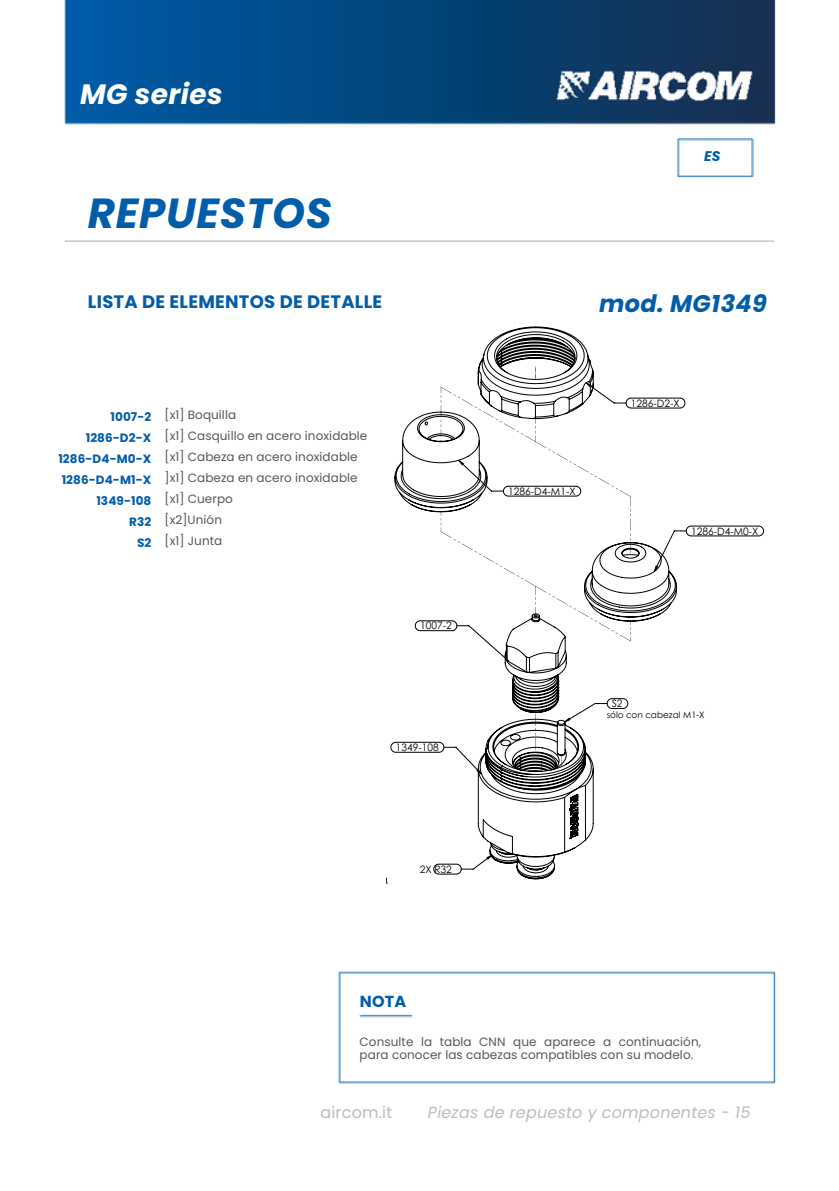
<style>
.page{position:relative;width:839px;height:1191px;background:#fff}
.page>*{position:absolute;margin:0;border:0;box-sizing:border-box;transform-origin:0 0}
.t1{font:italic 700 42px "Poppins";letter-spacing:.015em;color:#005da9}
.t2{font:italic 700 28px "Poppins";letter-spacing:.015em;color:#fff}
.t3{font:italic 700 24px "Poppins";letter-spacing:.015em;color:#005da9}
.t4{font:700 18px "Poppins";letter-spacing:.015em;color:#005da9}
.t5{font:italic 16px "Poppins";letter-spacing:.015em;color:#bcbcbc}
.t6{font:16px "Poppins";letter-spacing:.01em;color:#bcbcbc}
.t7{font:700 16px "Poppins";color:#005da9}
.t8{font:italic 700 14px "Poppins";color:#005da9}
.t9{font:12px/21px "Poppins";letter-spacing:.005em;color:#575756}
.t10{font:700 12px/21px "Poppins";letter-spacing:.01em;color:#005ca9;text-align:right}
.t11{font:12px "Poppins";letter-spacing:.005em;color:#575656}
.t12{font:10.2px "Century Gothic";color:#000}
.t13{font:9px "Century Gothic";color:#000}
</style>
<div class="page">
<img style="left:338px;top:971px;width:438px;height:113px">
<img style="left:64px;top:0;width:712px;height:178px">
<hr style="left:416px;top:1029px;width:86px;height:1px;background:#000">
<hr style="left:779px;top:322px;width:1px;height:561px;background:#000">
<hr style="left:386px;top:1082px;width:382px;height:1px;background:#000">
<hr style="left:386px;top:322px;width:1px;height:561px;background:#000">
<hr style="left:386px;top:322px;width:382px;height:1px;background:#000">
<hr style="left:788px;top:322px;width:1px;height:561px;background:#000">
<hr style="left:386px;top:1092px;width:382px;height:1px;background:#000">
<hr style="left:416px;top:1073px;width:352px;height:1px;background:#000">
<hr style="left:416px;top:1006px;width:352px;height:1px;background:#000">
<hr style="left:502px;top:1029px;width:266px;height:1px;background:#000">
<hr style="left:502px;top:1061px;width:124px;height:1px;background:#000">
<hr style="left:416px;top:987px;width:352px;height:1px;background:#000">
<svg style="left:394px;top:327px;width:283px;height:552px"></svg>
<svg style="left:535px;top:713px;width:1px;height:37px"></svg>
<svg style="left:561px;top:755px;width:1px;height:12px"></svg>
<svg style="left:441px;top:387px;width:190px;height:254px"></svg>
<svg style="left:535px;top:366px;width:1px;height:14px"></svg>
<svg style="left:386px;top:820px;width:2px;height:63px"></svg>
<h1 class="t2" style="left:80px;top:75px;width:144px">MG series</h1>
<h4 class="t1" style="left:88px;top:184px;width:245px">REPUESTOS</h4>
<p class="t8" style="left:704px;top:146px;width:18px">ES</p>
<h3 class="t4" style="left:88px;top:289px;width:296px">LISTA DE ELEMENTOS DE DETALLE</h3>
<p class="t3" style="left:599px;top:286px;width:169px">mod. MG1349</p>
<p class="t10" style="left:110px;top:406px;width:42px">1007-2</p>
<p class="t10" style="left:58px;top:427px;width:94px">1286-D2-X<br>1286-D4-M0-X<br>1286-D4-M1-X<br>1349-108</p>
<p class="t10" style="left:129px;top:511px;width:24px">R32</p>
<p class="t10" style="left:137px;top:532px;width:16px">S2</p>
<p class="t11" style="left:164px;top:407px;width:73px">[x1] Boquilla</p>
<p class="t9" style="left:164px;top:426px;width:204px">[x1] Casquillo en acero inoxidable [x1] Cabeza en acero inoxidable ]x1] Cabeza en acero inoxidable [x1] Cuerpo</p>
<p class="t9" style="left:164px;top:510px;width:59px">[x2]Unión</p>
<p class="t9" style="left:164px;top:531px;width:59px">[x1] Junta</p>
<p class="t12" style="left:420px;top:618px;width:33px">1007-2</p>
<p class="t12" style="left:396px;top:739px;width:44px">1349-108</p>
<p class="t12" style="left:420px;top:861px;width:34px">2X R32</p>
<p class="t12" style="left:508px;top:483px;width:69px">1286-D4-M1-X</p>
<p class="t12" style="left:631px;top:395px;width:50px">1286-D2-X</p>
<h6 class="t12" style="left:691px;top:523px;width:69px">1286-D4-M0-X</h6>
<h5 class="t12" style="left:612px;top:696px;width:12px">S2</h5>
<p class="t13" style="left:606px;top:708px;width:99px">sólo con cabezal M1-X</p>
<p class="t7" style="left:360px;top:990px;width:48px">NOTA</p>
<p class="t9" style="left:359px;top:1035px;width:343px;line-height:13.6px">Consulte la tabla CNN que aparece a continuación, para conocer las cabezas compatibles con su modelo.</p>
<p class="t6" style="left:320px;top:1102px;width:73px">aircom.it</p>
<p class="t5" style="left:428px;top:1102px;width:324px">Piezas de repuesto y componentes - 15</p>
</div>
